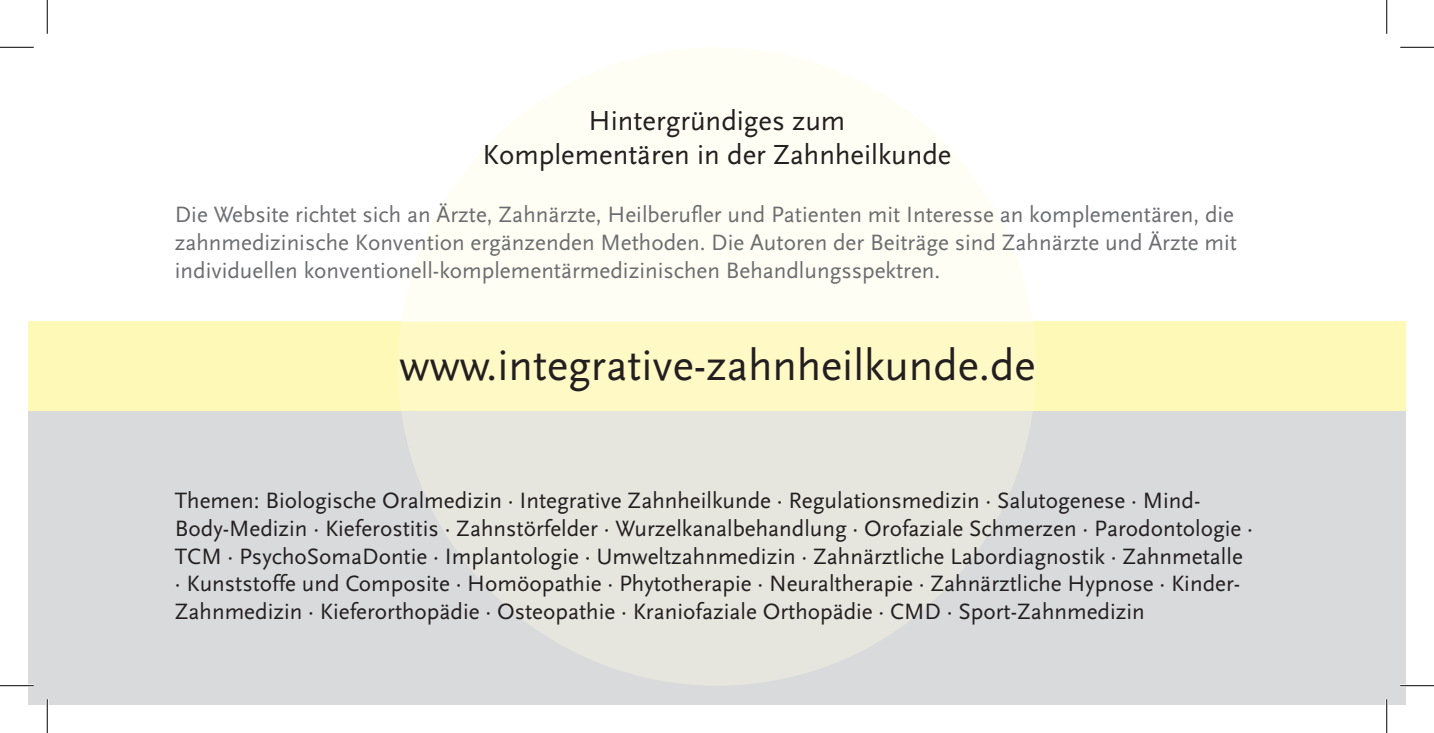
<style>
.page{position:relative;width:1434px;height:733px;background:#fff}
.page>*{position:absolute;margin:0;border:0;box-sizing:border-box;transform-origin:0 0}
.t1{font:45px "Scala Sans";color:#231f20}
.t2{font:28.8px/34.6px "Scala Sans";color:#231f20;text-align:center}
.t3{font:23.18px/27.9px "Scala Sans";color:#231f20}
.t4{font:23.18px/27.9px "Scala Sans";color:#6c6d70}
</style>
<div class="page">
<div style="left:28px;top:322px;width:1378px;height:89px;background:#fff9b8"></div>
<div style="left:28px;top:411px;width:1378px;height:293px;background:#d9dadc"></div>
<svg style="left:401px;top:48px;width:632px;height:274px;fill:#fffef4"></svg>
<div style="left:398px;top:322px;width:638px;height:89px;background:#fffac5"></div>
<svg style="left:402px;top:411px;width:630px;height:274px;fill:#e6e5de"></svg>
<hr style="left:0;top:684px;width:34px;height:2px;background:#fff">
<hr style="left:1400px;top:684px;width:34px;height:2px;background:#fff">
<hr style="left:46px;top:699px;width:3px;height:33px;background:#fff">
<hr style="left:1385px;top:699px;width:3px;height:33px;background:#fff">
<hr style="left:0;top:47px;width:34px;height:1px;background:#000">
<hr style="left:1400px;top:47px;width:34px;height:1px;background:#000">
<hr style="left:0;top:685px;width:34px;height:1px;background:#000">
<hr style="left:1400px;top:685px;width:34px;height:1px;background:#000">
<hr style="left:47px;top:0;width:1px;height:34px;background:#000">
<hr style="left:47px;top:699px;width:1px;height:33px;background:#000">
<hr style="left:1386px;top:0;width:1px;height:34px;background:#000">
<hr style="left:1386px;top:699px;width:1px;height:33px;background:#000">
<p class="t2" style="left:483px;top:103px;width:470px">Hintergründiges zum<br>Komplementären in der Zahnheilkunde</p>
<p class="t4" style="left:175px;top:201px;width:1064px">Die Website richtet sich an Ärzte, Zahnärzte, Heilberufler und Patienten mit Interesse an komplementären, die zahnmedizinische Konvention ergänzenden Methoden. Die Autoren der Beiträge sind Zahnärzte und Ärzte mit individuellen konventionell-komplementärmedi zinischen Behandlungsspektren.</p>
<h1 class="t1" style="left:400px;top:340px;width:637px">www.integrative-zahnheilkunde.de</h1>
<p class="t3" style="left:175px;top:486px;width:1080px">Themen: Biologische Oralmedizin · Integrative Zahnheilkunde · Regulationsmedizin · Saluto genese · Mind-Body-Medizin · Kieferostitis · Zahnstörfelder · Wurzelkanalbehandlung · Orofaziale Schmerzen · Parodontologie · TCM · PsychoSomaDontie · Implantologie · Umweltzahnmedizin · Zahnärztliche Labordiagnostik · Zahnmetalle · Kunststoffe und Composite · Homöopathie · Phytotherapie · Neuraltherapie · Zahnärztliche Hypnose · Kinder-Zahnmedizin · Kieferorthopädie · Osteopathie · Kraniofaziale Orthopädie · CMD · Sport-Zahnmedizin</p>
</div>
